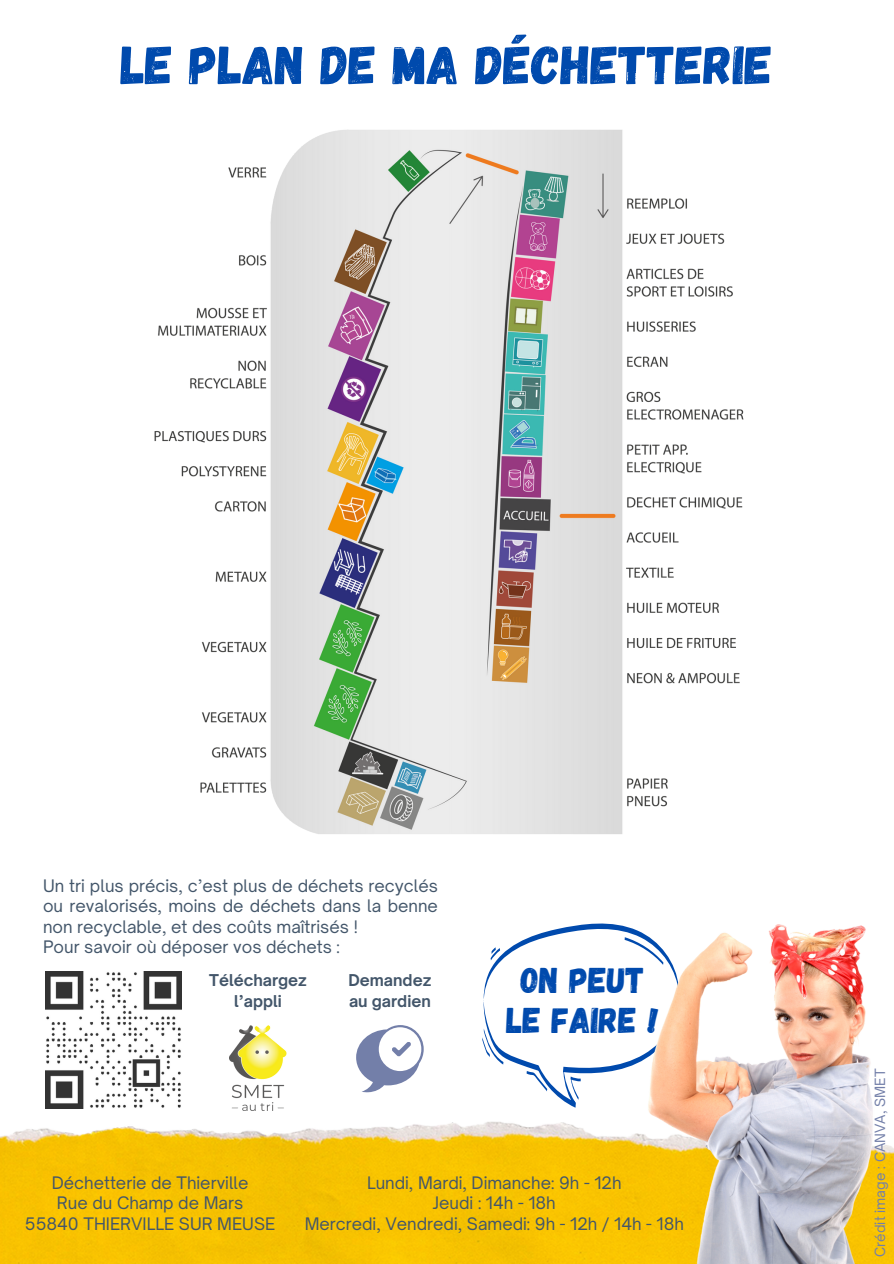
<style>
.page{position:relative;width:894px;height:1264px;background:#fff}
.page>*{position:absolute;margin:0;border:0;box-sizing:border-box;transform-origin:0 0}
.t1{font:54px "Gagalin";color:#004aad}
.t2{font:35.7px/40.2px "Gagalin";color:#004aad;text-align:center}
.t3{font:16.5px/20.2px "Open Sauce One";color:#43566a;text-align:center}
.t4{font:700 15.6px/21.3px "Open Sauce One";color:#43566a;text-align:center}
.t5{font:13.5px "Open Sauce One";color:#737fa9}
</style>
<div class="page">
<img style="left:0;top:1121px;width:641px;height:142px">
<svg style="left:482px;top:923px;width:159px;height:184px"></svg>
<img style="left:641px;top:924px;width:252px;height:339px">
<svg style="left:356px;top:1025px;width:67px;height:67px"></svg>
<img style="left:230px;top:1025px;width:56px;height:85px">
<img style="left:45px;top:971px;width:136px;height:136px">
<img style="left:154px;top:129px;width:590px;height:705px">
<h2 class="t1" style="left:121px;top:30px;width:653px">LE PLAN DE MA DÉCHETTERIE</h2>
<h3 class="t3" style="left:43px;top:875px;width:396px;text-align:left">Un tri plus précis, c’est plus de déchets recyclés ou revalorisés, moins de déchets dans la benne non recyclable, et des coûts maîtrisés !<br>Pour savoir où déposer vos déchets :</h3>
<p class="t4" style="left:209px;top:969px;width:99px">Téléchargez l’appli</p>
<p class="t4" style="left:348px;top:969px;width:84px;text-align:left">Demandez au gardien</p>
<p class="t2" style="left:506px;top:958px;width:154px">ON PEUT<br>LE FAIRE !</p>
<p class="t3" style="left:25px;top:1172px;width:252px">Déchetterie de Thierville<br>Rue du Champ de Mars<br>55840 THIERVILLE SUR MEUSE</p>
<h3 class="t3" style="left:304px;top:1172px;width:381px">Lundi, Mardi, Dimanche: 9h - 12h<br>Jeudi : 14h - 18h<br>Mercredi, Vendredi, Samedi: 9h - 12h / 14h - 18h</h3>
<p class="t5" style="left:871px;top:1256px;width:189px;rotate:-90deg">Crédit image : CANVA, SMET</p>
</div>
